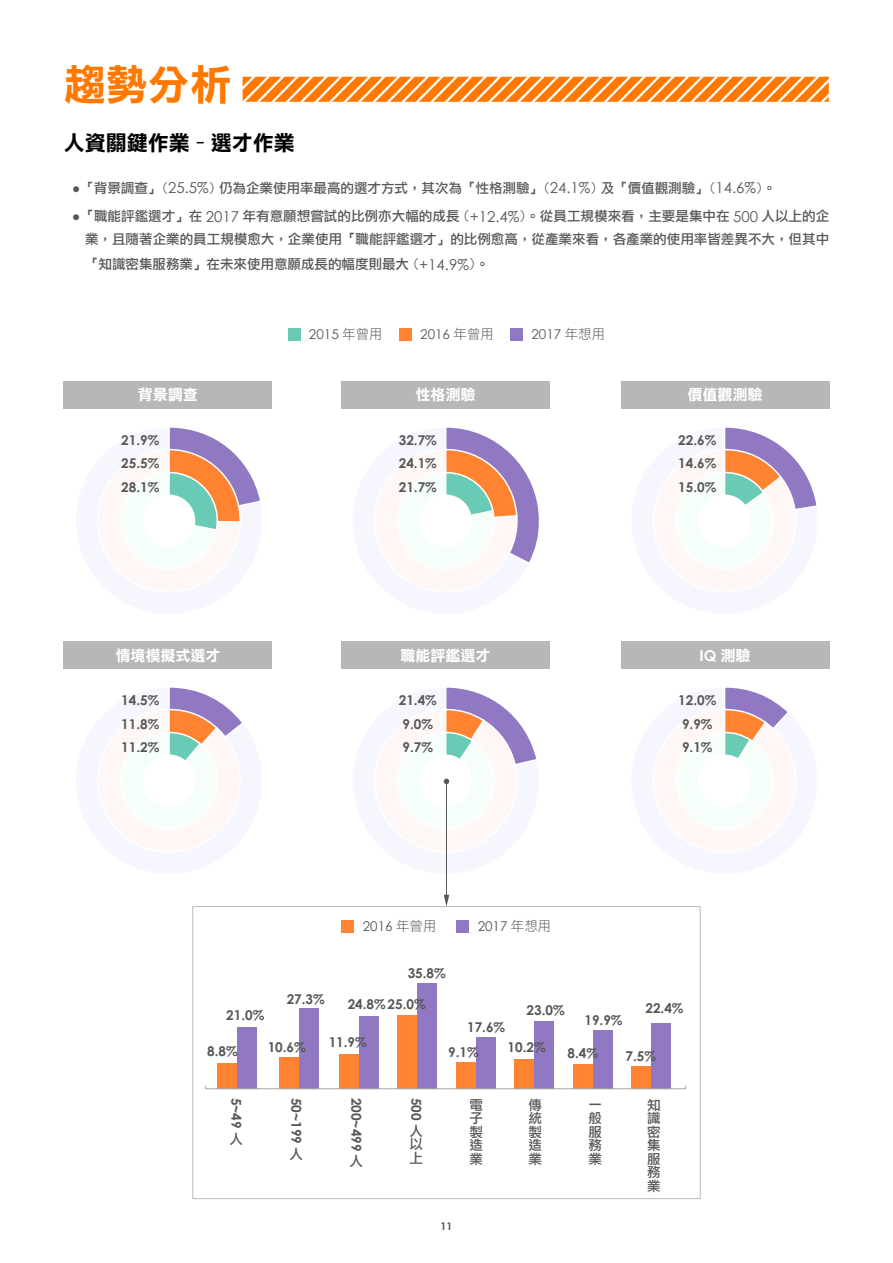
<style>
.page{position:relative;width:893px;height:1263px;background:#fff}
.page>*{position:absolute;margin:0;border:0;box-sizing:border-box;transform-origin:0 0}
.t1{font:42px "DF Li Hei Bd WIN BF";color:#ff7800}
.t2{font:21px "DF Li Hei Bd WIN BF";color:#000}
.t3{font:15px "DF Li Hei Bd WIN BF";color:#fff}
.t4{font:700 15px "Century Gothic";color:#fff}
.t5{font:13.5px/13.5px "DF Li Hei Md WIN BF";color:#575757;text-align:justify}
.t6{font:700 13.5px/23.4px "Century Gothic";color:#575757;text-align:justify}
.t7{font:13.5px "Century Gothic";color:#595757}
.t8{font:700 10.5px "Century Gothic";color:#595757}
.s1{font-family:"Century Gothic";font-weight:700}
.s2{font-family:"Century Gothic";font-size:15px;color:#595757}
.s3{font-family:"DF Li Hei W3 WIN BF"}
.s4{font-family:"DF Li Hei Bd WIN BF";font-weight:400}
</style>
<div class="page">
<svg style="left:243px;top:77px;width:586px;height:25px;background:#ff9639"></svg>
<div style="left:651px;top:1023px;width:20px;height:66px;background:#9078c3"></div>
<div style="left:631px;top:1067px;width:20px;height:22px;background:#ff8330"></div>
<div style="left:593px;top:1030px;width:20px;height:59px;background:#9078c3"></div>
<div style="left:573px;top:1064px;width:19px;height:25px;background:#ff8330"></div>
<div style="left:534px;top:1021px;width:20px;height:68px;background:#9078c3"></div>
<div style="left:514px;top:1059px;width:20px;height:30px;background:#ff8330"></div>
<div style="left:476px;top:1037px;width:20px;height:52px;background:#9078c3"></div>
<div style="left:456px;top:1062px;width:19px;height:27px;background:#ff8330"></div>
<div style="left:417px;top:984px;width:20px;height:105px;background:#9078c3"></div>
<div style="left:397px;top:1015px;width:20px;height:74px;background:#ff8330"></div>
<div style="left:359px;top:1016px;width:20px;height:73px;background:#9078c3"></div>
<div style="left:339px;top:1054px;width:19px;height:35px;background:#ff8330"></div>
<div style="left:299px;top:1009px;width:20px;height:80px;background:#9078c3"></div>
<div style="left:279px;top:1058px;width:19px;height:31px;background:#ff8330"></div>
<div style="left:237px;top:1027px;width:20px;height:62px;background:#9078c3"></div>
<div style="left:217px;top:1063px;width:19px;height:26px;background:#ff8330"></div>
<hr style="left:206px;top:1088px;width:480px;height:1px;background:#a5a5a5">
<svg style="left:725px;top:687px;width:62px;height:71px"></svg>
<div style="left:698px;top:754px;width:53px;height:53px;background:#fff;border-radius:50%"></div>
<svg style="left:169px;top:687px;width:73px;height:73px"></svg>
<div style="left:143px;top:754px;width:52px;height:53px;background:#fff;border-radius:50%"></div>
<svg style="left:725px;top:427px;width:92px;height:82px"></svg>
<div style="left:698px;top:494px;width:53px;height:53px;background:#fff;border-radius:50%"></div>
<svg style="left:446px;top:427px;width:93px;height:135px"></svg>
<div style="left:419px;top:494px;width:53px;height:53px;background:#fff;border-radius:50%"></div>
<svg style="left:169px;top:427px;width:91px;height:102px"></svg>
<div style="left:143px;top:494px;width:52px;height:53px;background:#fff;border-radius:50%"></div>
<div style="left:621px;top:381px;width:208px;height:28px;background:#b7b7b7"></div>
<div style="left:341px;top:381px;width:209px;height:28px;background:#b7b7b7"></div>
<div style="left:64px;top:381px;width:208px;height:28px;background:#b7b7b7"></div>
<div style="left:621px;top:642px;width:208px;height:27px;background:#b7b7b7"></div>
<div style="left:341px;top:642px;width:209px;height:27px;background:#b7b7b7"></div>
<div style="left:64px;top:642px;width:208px;height:27px;background:#b7b7b7"></div>
<div style="left:456px;top:920px;width:13px;height:12px;background:#9078c3"></div>
<div style="left:341px;top:920px;width:13px;height:12px;background:#ff8330"></div>
<div style="left:192px;top:906px;width:509px;height:293px;border:1px solid #bbb"></div>
<hr style="left:446px;top:780px;width:1px;height:122px;background:#575757">
<svg style="left:443px;top:687px;width:93px;height:141px"></svg>
<div style="left:288px;top:328px;width:12px;height:13px;background:#69cab5"></div>
<div style="left:399px;top:328px;width:13px;height:13px;background:#ff8330"></div>
<div style="left:510px;top:328px;width:13px;height:13px;background:#9078c3"></div>
<svg style="left:444px;top:895px;width:5px;height:11px"></svg>
<h1 class="t1" style="left:64px;top:64px;width:169px">趨勢分析</h1>
<h2 class="t2" style="left:64px;top:133px;width:232px">人資關鍵作業 - 選才作業</h2>
<p class="t5" style="left:72px;top:181px;width:706px"><span class="s1">●</span>「背景調查」(<span class="s2">25.5%</span>) 仍為企業使用率最高的選才方式，其次為「性格測驗」(<span class="s2">24.1%</span>) 及「價值觀測驗」(<span class="s2">14.6%</span>)。</p>
<p class="t5" style="left:72px;top:204px;width:758px;line-height:23.2px;text-align:right"><span class="s1">●</span>「職能評鑑選才」在 <span class="s2">2017</span> 年有意願想嘗試的比例亦大幅的成長 (<span class="s2">+12.4%</span>)。從員工規模來看，主要是集中在 <span class="s2">500</span> 人以上的企業，且隨著企業的員工規模愈大，企業使用「職能評鑑選才」的比例愈高，從產業來看，各產業的使用率皆差異不大，但其中</p>
<p class="t5" style="left:85px;top:257px;width:406px">「知識密集服務業」在未來使用意願成長的幅度則最大 (<span class="s2">+14.9%</span>)。</p>
<p class="t7" style="left:309px;top:325px;width:75px">2015 <span class="s3">年曾用</span></p>
<p class="t7" style="left:420px;top:325px;width:75px">2016 <span class="s3">年曾用</span></p>
<p class="t7" style="left:531px;top:325px;width:75px">2017 <span class="s3">年想用</span></p>
<p class="t3" style="left:138px;top:387px;width:62px">背景調查</p>
<p class="t3" style="left:415px;top:387px;width:61px">性格測驗</p>
<p class="t3" style="left:687px;top:387px;width:76px">價值觀測驗</p>
<p class="t6" style="left:678px;top:428px;width:40px">22.6% 14.6% 15.0%</p>
<p class="t6" style="left:121px;top:428px;width:40px">21.9% 25.5% 28.1%</p>
<p class="t6" style="left:399px;top:428px;width:40px">32.7% 24.1% 21.7%</p>
<p class="t3" style="left:115px;top:648px;width:107px">情境模擬式選才</p>
<p class="t6" style="left:121px;top:688px;width:40px">14.5% 11.8% 11.2%</p>
<p class="t3" style="left:400px;top:648px;width:91px">職能評鑑選才</p>
<p class="t4" style="left:699px;top:644px;width:52px">IQ <span class="s4">測驗</span></p>
<p class="t6" style="left:678px;top:688px;width:40px;text-align:left">12.0%<br>9.9%<br>9.1%</p>
<p class="t6" style="left:399px;top:688px;width:40px;text-align:left">21.4%<br>9.0%<br>9.7%</p>
<p class="t6" style="left:226px;top:1003px;width:40px">21.0%</p>
<p class="t6" style="left:287px;top:987px;width:40px">27.3%</p>
<p class="t7" style="left:363px;top:917px;width:75px">2016 <span class="s3">年曾用</span></p>
<p class="t7" style="left:478px;top:917px;width:75px">2017 <span class="s3">年想用</span></p>
<p class="t6" style="left:408px;top:961px;width:40px">35.8%</p>
<p class="t6" style="left:348px;top:991px;width:79px">24.8%25.0%</p>
<p class="t6" style="left:467px;top:1014px;width:40px">17.6%</p>
<p class="t6" style="left:527px;top:997px;width:40px">23.0%</p>
<p class="t6" style="left:584px;top:1007px;width:40px">19.9%</p>
<p class="t6" style="left:645px;top:996px;width:40px">22.4%</p>
<p class="t6" style="left:207px;top:1038px;width:32px">8.8%</p>
<p class="t6" style="left:268px;top:1034px;width:40px">10.6%</p>
<p class="t6" style="left:329px;top:1030px;width:40px">11.9%</p>
<p class="t6" style="left:249px;top:1098px;width:32px;rotate:90deg">5~49</p>
<p class="t5" style="left:229px;top:1132px;width:14px">人</p>
<p class="t6" style="left:309px;top:1098px;width:47px;rotate:90deg">50~199</p>
<p class="t5" style="left:289px;top:1147px;width:14px">人</p>
<p class="t6" style="left:369px;top:1098px;width:55px;rotate:90deg">200~499</p>
<p class="t5" style="left:349px;top:1154px;width:14px">人</p>
<p class="t6" style="left:429px;top:1098px;width:24px;rotate:90deg">500</p>
<p class="t5" style="left:409px;top:1124px;width:14px">人以上</p>
<p class="t6" style="left:448px;top:1039px;width:32px">9.1%</p>
<p class="t6" style="left:508px;top:1035px;width:40px">10.2%</p>
<p class="t6" style="left:568px;top:1040px;width:32px">8.4%</p>
<p class="t6" style="left:625px;top:1044px;width:32px">7.5%</p>
<p class="t8" style="left:441px;top:1218px;width:13px">11</p>
<p class="t5" style="left:469px;top:1098px;width:14px">電子製造業</p>
<p class="t5" style="left:528px;top:1098px;width:14px">傳統製造業</p>
<p class="t5" style="left:588px;top:1098px;width:14px">一般服務業</p>
<p class="t5" style="left:647px;top:1098px;width:14px">知識密集服務業</p>
</div>
